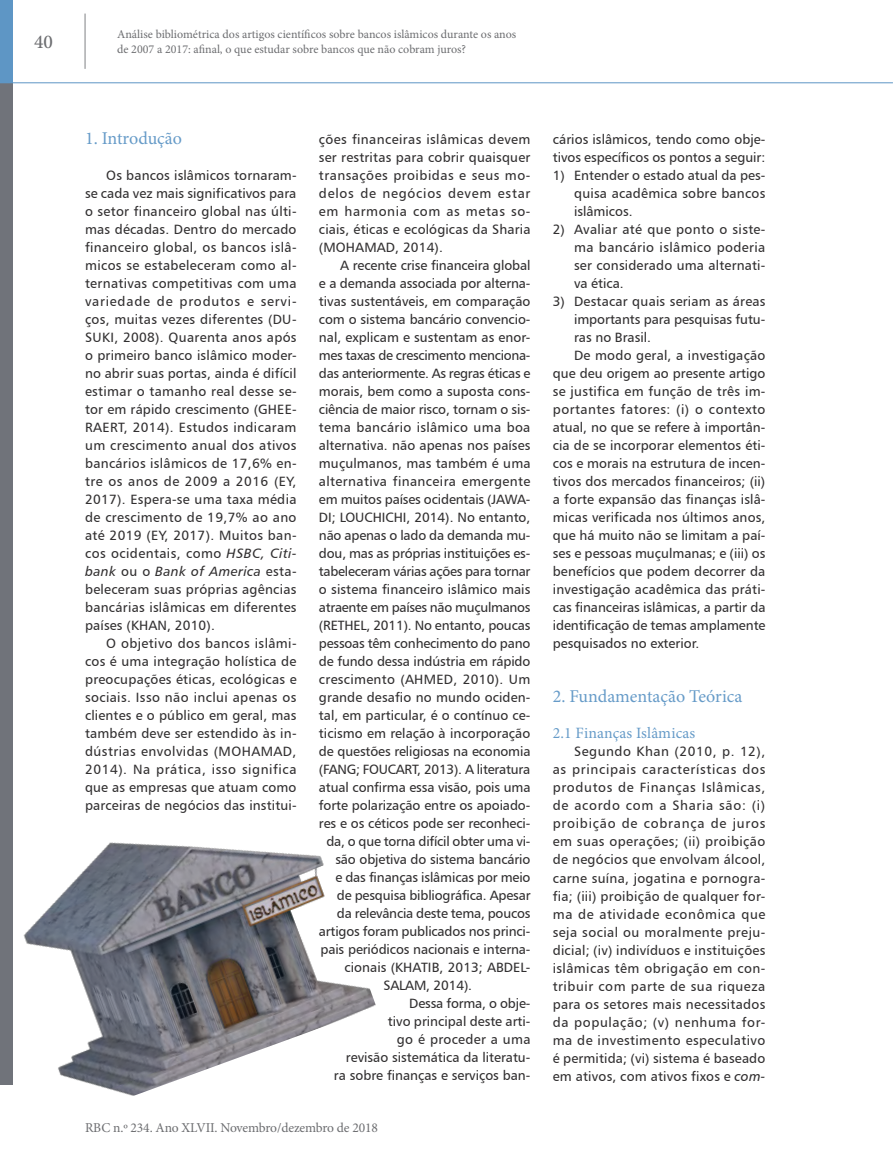
<style>
.page{position:relative;width:893px;height:1170px;background:#fff}
.page>*{position:absolute;margin:0;border:0;box-sizing:border-box;transform-origin:0 0}
.t1{font:500 19.5px "Minion Pro";color:#6c6d70}
.ARTIGO_titulo_1{font:18px "Minion Pro";color:#669bc8}
.ARTIGO_titulo_2{font:15.75px "Minion Pro";letter-spacing:.005em;color:#669bc8}
.ARTIGO_texto{font:13.5px/18px "Humanist 777 BT Roman B";letter-spacing:-.005em;color:#312f30;text-align:justify}
.t2{font:13.5px "Minion Pro";letter-spacing:-.01em;color:#6c6d70}
.ARTIGO_texto-2{font:13.5px "Humanist 777 BT Roman B";letter-spacing:.03em;color:#312f30}
.ARTIGO_texto-3{font:13.5px "Humanist 777 BT Roman B";letter-spacing:.025em;color:#312f30}
.ARTIGO_texto-4{font:13.5px "Humanist 777 BT Roman B";letter-spacing:.02em;color:#312f30}
.t3{font:12px/15px "Minion Pro";color:#6c6d70}
.s1{font-family:"Humanist 777 BT Italic B"}
</style>
<div class="page">
<div style="left:0;top:82px;width:13px;height:1002px;background:#70737a"></div>
<div style="left:0;top:0;width:13px;height:82px;background:#5e96c5"></div>
<hr style="left:85px;top:14px;width:1px;height:55px;background:#808285">
<hr style="left:0;top:82px;width:893px;height:1px;background:#5e96c5">
<img style="left:0;top:842px;width:376px;height:254px">
<p class="t1" style="left:34px;top:29px;width:20px">40</p>
<p class="t3" style="left:117px;top:27px;width:401px">Análise bibliométrica dos artigos científicos sobre bancos islâmicos durante os anos de 2007 a 2017: afinal, o que estudar sobre bancos que não cobram juros?</p>
<p class="ARTIGO_titulo_1" style="left:85px;top:126px;width:98px">1. Introdução</p>
<p class="ARTIGO_texto" style="left:85px;top:166px;width:213px;text-indent:21px">Os bancos islâmicos tornaram&shy;se cada vez mais significativos para o setor financeiro global nas últi&shy;mas décadas. Dentro do mercado financeiro global, os bancos islâ&shy;micos se estabeleceram como al&shy;ternativas competitivas com uma variedade de produtos e servi&shy;ços, muitas vezes diferentes (DU-SUKI, 2008). Quarenta anos após o primeiro banco islâmico moder&shy;no abrir suas portas, ainda é difícil estimar o tamanho real desse se&shy;tor em rápido crescimento (GHEE-RAERT, 2014). Estudos indicaram um crescimento anual dos ativos bancários islâmicos de 17,6% en&shy;tre os anos de 2009 a 2016 (EY, 2017). Espera-se uma taxa média de crescimento de 19,7% ao ano até 2019 (EY, 2017). Muitos ban&shy;cos ocidentais, como <span class="s1">HSBC, Citi&shy;bank</span> ou o <span class="s1">Bank of America</span> esta&shy;beleceram suas próprias agências bancárias islâmicas em diferentes países (KHAN, 2010).</p>
<p class="ARTIGO_texto" style="left:85px;top:634px;width:213px;text-indent:21px">O objetivo dos bancos islâmi&shy;cos é uma integração holística de preocupações éticas, ecológicas e sociais. Isso não inclui apenas os clientes e o público em geral, mas também deve ser estendido às in&shy;dústrias envolvidas (MOHAMAD, 2014). Na prática, isso significa que as empresas que atuam como parceiras de negócios das institui-</p>
<p class="ARTIGO_texto" style="left:319px;top:130px;width:213px">ções financeiras islâmicas devem ser restritas para cobrir quaisquer transações proibidas e seus mo&shy;delos de negócios devem estar em harmonia com as metas so&shy;ciais, éticas e ecológicas da Sharia (MOHAMAD, 2014).</p>
<p class="ARTIGO_texto" style="left:340px;top:256px;width:192px">A recente crise financeira global</p>
<p class="ARTIGO_texto" style="left:319px;top:274px;width:213px">e a demanda associada por alterna-</p>
<p class="ARTIGO_texto" style="left:319px;top:292px;width:213px">tivas sustentáveis, em comparação</p>
<p class="ARTIGO_texto" style="left:319px;top:310px;width:213px">com o sistema bancário convencio-</p>
<p class="ARTIGO_texto" style="left:319px;top:328px;width:213px">nal, explicam e sustentam as enor-</p>
<p class="ARTIGO_texto" style="left:319px;top:346px;width:213px">mes taxas de crescimento menciona-</p>
<p class="ARTIGO_texto" style="left:319px;top:364px;width:213px">das anteriormente. As regras éticas e</p>
<p class="ARTIGO_texto" style="left:319px;top:382px;width:213px">morais, bem como a suposta cons-</p>
<p class="ARTIGO_texto" style="left:319px;top:400px;width:213px">ciência de maior risco, tornam o sis-</p>
<p class="ARTIGO_texto-3" style="left:319px;top:419px;width:213px">tema bancário islâmico uma boa</p>
<p class="ARTIGO_texto" style="left:319px;top:436px;width:213px">alternativa. não apenas nos países</p>
<p class="ARTIGO_texto" style="left:319px;top:454px;width:213px">muçulmanos, mas também é uma</p>
<p class="ARTIGO_texto-2" style="left:319px;top:473px;width:213px">alternativa financeira emergente</p>
<p class="ARTIGO_texto" style="left:319px;top:490px;width:213px">em muitos países ocidentais (JAWA-</p>
<p class="ARTIGO_texto" style="left:319px;top:508px;width:213px">DI; LOUCHICHI, 2014). No entanto,</p>
<p class="ARTIGO_texto" style="left:319px;top:526px;width:213px">não apenas o lado da demanda mu-</p>
<p class="ARTIGO_texto" style="left:319px;top:544px;width:213px">dou, mas as próprias instituições es-</p>
<p class="ARTIGO_texto" style="left:319px;top:562px;width:213px">tabeleceram várias ações para tornar</p>
<p class="ARTIGO_texto" style="left:319px;top:580px;width:213px">o sistema financeiro islâmico mais</p>
<p class="ARTIGO_texto" style="left:319px;top:598px;width:213px">atraente em países não muçulmanos</p>
<p class="ARTIGO_texto" style="left:319px;top:616px;width:213px">(RETHEL, 2011). No entanto, poucas</p>
<p class="ARTIGO_texto" style="left:319px;top:634px;width:213px">pessoas têm conhecimento do pano</p>
<p class="ARTIGO_texto" style="left:319px;top:652px;width:213px">de fundo dessa indústria em rápido</p>
<p class="ARTIGO_texto-4" style="left:319px;top:671px;width:213px">crescimento (AHMED, 2010). Um</p>
<p class="ARTIGO_texto" style="left:319px;top:688px;width:213px">grande desafio no mundo ociden-</p>
<p class="ARTIGO_texto" style="left:319px;top:706px;width:213px">tal, em particular, é o contínuo ce-</p>
<p class="ARTIGO_texto" style="left:319px;top:724px;width:213px">ticismo em relação à incorporação</p>
<p class="ARTIGO_texto" style="left:319px;top:742px;width:213px">de questões religiosas na economia</p>
<p class="ARTIGO_texto" style="left:319px;top:760px;width:213px">(FANG; FOUCART, 2013). A literatura</p>
<p class="ARTIGO_texto" style="left:319px;top:778px;width:213px">atual confirma essa visão, pois uma</p>
<p class="ARTIGO_texto" style="left:319px;top:796px;width:213px">forte polarização entre os apoiado-</p>
<p class="ARTIGO_texto" style="left:319px;top:814px;width:213px">res e os céticos pode ser reconheci-</p>
<p class="ARTIGO_texto" style="left:326px;top:832px;width:205px">da, o que torna difícil obter uma vi-</p>
<p class="ARTIGO_texto" style="left:335px;top:850px;width:196px">são objetiva do sistema bancário</p>
<p class="ARTIGO_texto" style="left:335px;top:868px;width:197px">e das finanças islâmicas por meio</p>
<p class="ARTIGO_texto" style="left:337px;top:886px;width:195px">de pesquisa bibliográfica. Apesar</p>
<p class="ARTIGO_texto" style="left:337px;top:904px;width:195px">da relevância deste tema, poucos</p>
<p class="ARTIGO_texto" style="left:319px;top:922px;width:213px">artigos foram publicados nos princi-</p>
<p class="ARTIGO_texto" style="left:320px;top:940px;width:212px">pais periódicos nacionais e interna-</p>
<p class="ARTIGO_texto" style="left:344px;top:958px;width:188px">cionais (KHATIB, 2013; ABDEL-</p>
<p class="ARTIGO_texto" style="left:383px;top:976px;width:90px">SALAM, 2014).</p>
<p class="ARTIGO_texto" style="left:334px;top:994px;width:198px;text-align:right">Dessa forma, o obje-<br>tivo principal deste arti-<br>go é proceder a uma<br>revisão sistemática da literatu&shy;ra sobre finanças e serviços ban-</p>
<p class="t2" style="left:85px;top:1118px;width:294px">RBC n.º 234. Ano XLVII. Novembro/dezembro de 2018</p>
<p class="ARTIGO_texto" style="left:553px;top:130px;width:214px">cários islâmicos, tendo como obje&shy;tivos específicos os pontos a seguir:</p>
<p class="ARTIGO_texto" style="left:574px;top:166px;width:193px;text-indent:-21px">1) Entender o estado atual da pes&shy;quisa acadêmica sobre bancos islâmicos.</p>
<p class="ARTIGO_texto" style="left:574px;top:220px;width:193px;text-indent:-21px">2) Avaliar até que ponto o siste&shy;ma bancário islâmico poderia ser considerado uma alternati&shy;va ética.</p>
<p class="ARTIGO_texto" style="left:574px;top:292px;width:193px;text-indent:-21px">3) Destacar quais seriam as áreas importants para pesquisas futu&shy;ras no Brasil.</p>
<p class="ARTIGO_texto" style="left:553px;top:346px;width:214px;text-indent:21px">De modo geral, a investigação que deu origem ao presente artigo se justifica em função de três im&shy;portantes fatores: (i) o contexto atual, no que se refere à importân&shy;cia de se incorporar elementos éti&shy;cos e morais na estrutura de incen&shy;tivos dos mercados financeiros; (ii) a forte expansão das finanças islâ&shy;micas verificada nos últimos anos, que há muito não se limitam a paí&shy;ses e pessoas muçulmanas; e (iii) os benefícios que podem decorrer da investigação acadêmica das práti&shy;cas financeiras islâmicas, a partir da identificação de temas amplamente pesquisados no exterior.</p>
<p class="ARTIGO_titulo_1" style="left:553px;top:684px;width:191px">2. Fundamentação Teórica</p>
<p class="ARTIGO_titulo_2" style="left:553px;top:722px;width:144px">2.1 Finanças Islâmicas</p>
<p class="ARTIGO_texto" style="left:553px;top:742px;width:214px;text-indent:21px">Segundo Khan (2010, p. 12), as principais características dos produtos de Finanças Islâmicas, de acordo com a Sharia são: (i) proibição de cobrança de juros em suas operações; (ii) proibição de negócios que envolvam álcool, carne suína, jogatina e pornogra&shy;fia; (iii) proibição de qualquer for&shy;ma de atividade econômica que seja social ou moralmente preju&shy;dicial; (iv) indivíduos e instituições islâmicas têm obrigação em con&shy;tribuir com parte de sua riqueza para os setores mais necessitados da população; (v) nenhuma for&shy;ma de investimento especulativo é permitida; (vi) sistema é baseado em ativos, com ativos fixos e <span class="s1">com-</span></p>
</div>
